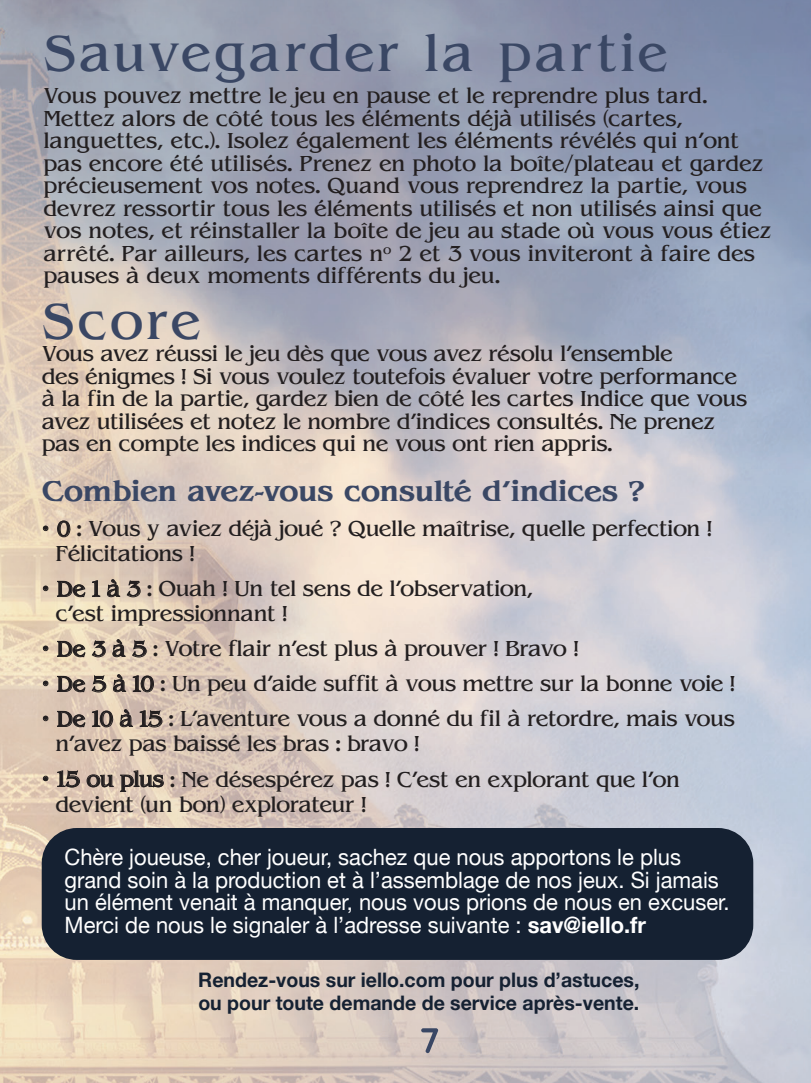
<style>
.page{position:relative;width:811px;height:1083px;background:#fff}
.page>*{position:absolute;margin:0;border:0;box-sizing:border-box;transform-origin:0 0}
.t1{font:47.5px "Benguiat";letter-spacing:.06em;color:#3a4764}
.t2{font:700 30px "Benguiat";letter-spacing:-.02em;color:#3a4764}
.t3{font:22.5px/22.5px "Helvetica Neue";color:#fff}
.t4{font:20px/22.5px "Benguiat";letter-spacing:-.015em;color:#231f20}
.t5{font:700 20px/22.5px "Helvetica Neue";color:#152132}
.s1{font-size:22.5px}
.s2{font-weight:700}
</style>
<div class="page">
<img style="left:0;top:0;width:811px;height:1082px">
<svg style="left:421px;top:1028px;width:17px;height:25px"></svg>
<img style="left:0;top:429px;width:4px;height:178px">
<svg style="left:42px;top:525px;width:7px;height:7px"></svg>
<svg style="left:57px;top:520px;width:14px;height:18px"></svg>
<svg style="left:42px;top:585px;width:7px;height:7px"></svg>
<svg style="left:57px;top:565px;width:84px;height:40px;background:#ccbba7"></svg>
<svg style="left:42px;top:645px;width:7px;height:7px"></svg>
<svg style="left:42px;top:680px;width:7px;height:7px"></svg>
<svg style="left:42px;top:715px;width:7px;height:7px"></svg>
<svg style="left:42px;top:775px;width:7px;height:7px"></svg>
<svg style="left:57px;top:625px;width:107px;height:167px;background:#cdbaa7"></svg>
<div style="left:42px;top:828px;width:711px;height:131px;background:#152132;border-radius:35px"></div>
<h1 class="t1" style="left:43px;top:22px;width:626px">Sauvegarder la partie</h1>
<p class="t4" style="left:43px;top:84px;width:729px">Vous pouvez mettre le jeu en pause et le reprendre plus tard.<br>Mettez alors de côté tous les éléments déjà utilisés (cartes, languettes, etc.). Isolez également les éléments révélés qui n’ont pas encore été utilisés. Prenez en photo la boîte/plateau et gardez précieusement vos notes. Quand vous reprendrez la partie, vous devrez ressortir tous les éléments utilisés et non utilisés ainsi que vos notes, et réinstaller la boîte de jeu au stade où vous vous étiez arrêté. Par ailleurs, les cartes n<sup>o</sup> 2 et 3 vous inviteront à faire des pauses à deux moments différents du jeu.</p>
<h1 class="t1" style="left:42px;top:290px;width:160px">Score</h1>
<p class="t4" style="left:42px;top:342px;width:707px">Vous avez réussi le jeu dès que vous avez résolu l’ensemble<br>des énigmes ! Si vous voulez toutefois évaluer votre performance à la fin de la partie, gardez bien de côté les cartes Indice que vous avez utilisées et notez le nombre d’indices consultés. Ne prenez pas en compte les indices qui ne vous ont rien appris.</p>
<h2 class="t2" style="left:42px;top:474px;width:605px">Combien avez-vous consulté d’indices ?</h2>
<p class="t4" style="left:55px;top:516px;width:658px;line-height:25px;text-indent:-14px"><span class="s1">•</span> 0 : Vous y aviez déjà joué ? Quelle maîtrise, quelle perfection !<br>Félicitations !</p>
<p class="t4" style="left:55px;top:576px;width:479px;line-height:25px;text-indent:-14px"><span class="s1">•</span> De 1 à 3 : Ouah ! Un tel sens de l’observation, c’est impressionnant !</p>
<p class="t4" style="left:42px;top:637px;width:538px"><span class="s1">•</span> De 3 à 5 : Votre flair n’est plus à prouver ! Bravo !</p>
<p class="t4" style="left:42px;top:672px;width:695px"><span class="s1">•</span> De 5 à 10 : Un peu d’aide suffit à vous mettre sur la bonne voie !</p>
<p class="t4" style="left:55px;top:706px;width:681px;line-height:25px;text-indent:-14px"><span class="s1">•</span> De 10 à 15 : L’aventure vous a donné du fil à retordre, mais vous n’avez pas baissé les bras : bravo !</p>
<p class="t4" style="left:55px;top:766px;width:626px;line-height:25px;text-indent:-14px"><span class="s1">•</span> 15 ou plus : Ne désespérez pas ! C’est en explorant que l’on devient (un bon) explorateur !</p>
<p class="t3" style="left:65px;top:845px;width:666px">Chère joueuse, cher joueur, sachez que nous apportons le plus grand soin à la production et à l’assemblage de nos jeux. Si jamais un élément venait à manquer, nous vous prions de nous en excuser.<br>Merci de nous le signaler à l’adresse suivante : <span class="s2">sav@iello.fr</span></p>
<p class="t5" style="left:198px;top:968px;width:443px">Rendez-vous sur iello.com pour plus d’astuces, ou pour toute demande de service après-vente.</p>
</div>
